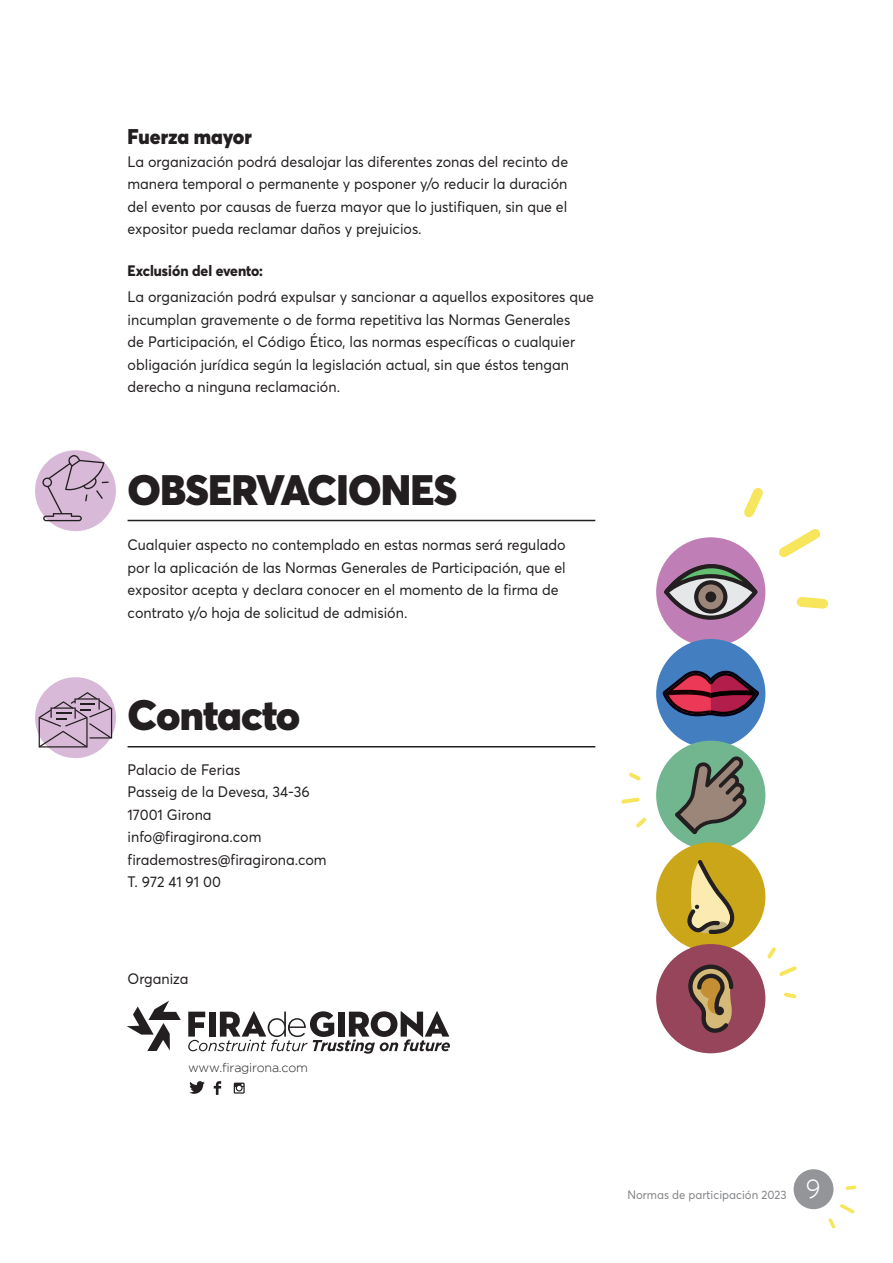
<style>
.page{position:relative;width:893px;height:1263px;background:#fff}
.page>*{position:absolute;margin:0;border:0;box-sizing:border-box;transform-origin:0 0}
.t1{font:900 42px "Averta";letter-spacing:-.02em;color:#231f20}
.t2{font:300 27px "Averta";color:#fff;scale:.95 1}
.t3{font:900 21px "Averta";color:#231f20;scale:.95 1}
.t4{font:15px/22.5px "Averta";color:#231f20;scale:.95 1}
.t5{font:800 15px "Averta";color:#231f20;scale:.95 1}
.t6{font:300 12.45px "Gotham";letter-spacing:-.02em;color:#231f20}
.t7{font:12px "Averta";color:#808285;scale:.95 1}
</style>
<div class="page">
<div style="left:794px;top:1169px;width:39px;height:40px;background:#939598;border-radius:50%"></div>
<svg style="left:845px;top:1185px;width:12px;height:5px"></svg>
<svg style="left:828px;top:1204px;width:27px;height:25px"></svg>
<hr style="left:128px;top:520px;width:467px;height:1px;background:#231f20">
<hr style="left:128px;top:746px;width:467px;height:1px;background:#231f20">
<div style="left:35px;top:450px;width:81px;height:81px;background:#d9b9d8;border-radius:50%"></div>
<div style="left:35px;top:677px;width:81px;height:81px;background:#d9b9d8;border-radius:50%"></div>
<svg style="left:42px;top:455px;width:67px;height:66px"></svg>
<svg style="left:39px;top:692px;width:73px;height:55px"></svg>
<svg style="left:188px;top:1011px;width:262px;height:43px"></svg>
<svg style="left:127px;top:1001px;width:54px;height:50px"></svg>
<svg style="left:214px;top:1081px;width:7px;height:14px"></svg>
<svg style="left:234px;top:1082px;width:11px;height:11px"></svg>
<svg style="left:189px;top:1081px;width:16px;height:13px"></svg>
<div style="left:656px;top:537px;width:109px;height:109px;background:#bf7fb6;border-radius:50%"></div>
<svg style="left:664px;top:564px;width:94px;height:56px"></svg>
<div style="left:705px;top:591px;width:11px;height:11px;background:#231f20;border-radius:50%"></div>
<div style="left:656px;top:639px;width:109px;height:109px;background:#437ec1;border-radius:50%"></div>
<svg style="left:663px;top:670px;width:96px;height:47px"></svg>
<div style="left:656px;top:741px;width:109px;height:109px;background:#71b68f;border-radius:50%"></div>
<svg style="left:675px;top:756px;width:72px;height:78px"></svg>
<div style="left:656px;top:842px;width:109px;height:110px;background:#caa618;border-radius:50%"></div>
<svg style="left:687px;top:860px;width:48px;height:74px"></svg>
<div style="left:656px;top:944px;width:109px;height:109px;background:#97455b;border-radius:50%"></div>
<svg style="left:688px;top:964px;width:46px;height:69px"></svg>
<svg style="left:744px;top:487px;width:19px;height:31px"></svg>
<svg style="left:779px;top:529px;width:41px;height:29px"></svg>
<svg style="left:796px;top:597px;width:32px;height:12px"></svg>
<svg style="left:636px;top:817px;width:11px;height:11px"></svg>
<svg style="left:621px;top:797px;width:19px;height:7px"></svg>
<svg style="left:629px;top:772px;width:12px;height:9px"></svg>
<svg style="left:767px;top:947px;width:30px;height:29px"></svg>
<svg style="left:784px;top:992px;width:13px;height:7px"></svg>
<h3 class="t3" style="left:128px;top:123px;width:132px">Fuerza mayor</h3>
<p class="t4" style="left:128px;top:150px;width:465px;text-align:justify">La organización podrá desalojar las diferentes zonas del recinto de manera temporal o permanente y posponer y/o reducir la duración del evento por causas de fuerza mayor que lo justifiquen, sin que el expositor pueda reclamar daños y prejuicios.</p>
<p class="t5" style="left:128px;top:261px;width:144px">Exclusión del evento:</p>
<p class="t4" style="left:128px;top:286px;width:492px">La organización podrá expulsar y sancionar a aquellos expositores que incumplan gravemente o de forma repetitiva las Normas Generales<br>de Participación, el Código Ético, las normas específicas o cualquier obligación jurídica según la legislación actual, sin que éstos tengan derecho a ninguna reclamación.</p>
<h1 class="t1" style="left:128px;top:463px;width:331px">OBSERVACIONES</h1>
<p class="t4" style="left:128px;top:533px;width:463px">Cualquier aspecto no contemplado en estas normas será regulado por la aplicación de las Normas Generales de Participación, que el expositor acepta y declara conocer en el momento de la firma de contrato y/o hoja de solicitud de admisión.</p>
<h1 class="t1" style="left:128px;top:687px;width:174px">Contacto</h1>
<p class="t4" style="left:128px;top:758px;width:211px">Palacio de Ferias<br>Passeig de la Devesa, 34-36<br>17001 Girona info@firagirona.com firademostres@firagirona.com<br>T. 972 41 91 00</p>
<p class="t4" style="left:128px;top:968px;width:66px">Organiza</p>
<p class="t6" style="left:188px;top:1061px;width:121px">www.firagirona.com</p>
<p class="t7" style="left:627px;top:1187px;width:169px">Normas de participación 2023</p>
<h2 class="t2" style="left:806px;top:1172px;width:17px">9</h2>
</div>
